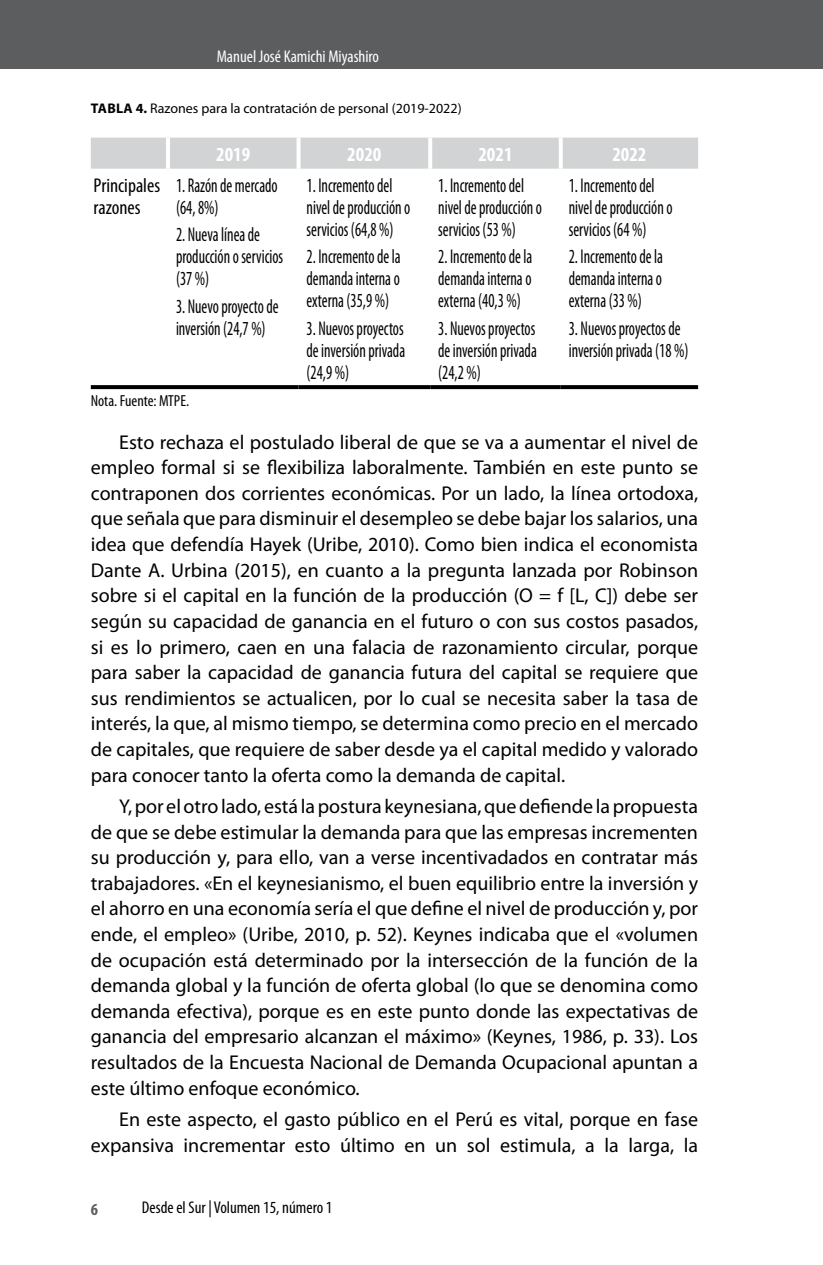
<style>
.page{position:relative;width:823px;height:1265px;background:#fff}
.page>*{position:absolute;margin:0;border:0;box-sizing:border-box;transform-origin:0 0}
.t1{font:20px/25.6px "Myriad Pro";color:#000;text-align:justify}
.t2{font:condensed 20px/22px "Myriad Pro";color:#000;scale:.8 1}
.t3{font:condensed 20px/22px "Myriad Pro";color:#000}
.t4{font:700 condensed 20px "Myriad Pro";color:#fff}
.t5{font:condensed 17px "Myriad Pro";color:#000}
.t6{font:condensed 17px "Myriad Pro";color:#fff}
.t7{font:700 condensed 17px "Myriad Pro";color:#5c5d5f}
.t8{font:condensed 16px "Myriad Pro";color:#000}
.t9{font:14px "Myriad Pro";color:#000}
.s1{font-weight:700}
</style>
<div class="page">
<div style="left:0;top:0;width:822px;height:68px;background:#5c5d5f"></div>
<hr style="left:822px;top:0;width:1px;height:68px;background:#5c5d5f">
<div style="left:91px;top:138px;width:606px;height:31px;background:#d1d3d4"></div>
<hr style="left:166px;top:138px;width:4px;height:31px;background:#fff">
<svg style="left:296px;top:138px;width:4px;height:31px"></svg>
<hr style="left:428px;top:138px;width:4px;height:31px;background:#fff">
<svg style="left:558px;top:138px;width:4px;height:31px"></svg>
<svg style="left:91px;top:385px;width:77px;height:4px"></svg>
<svg style="left:168px;top:385px;width:130px;height:4px"></svg>
<svg style="left:298px;top:385px;width:132px;height:4px"></svg>
<svg style="left:430px;top:385px;width:130px;height:4px"></svg>
<svg style="left:560px;top:385px;width:137px;height:4px"></svg>
<p class="t6" style="left:217px;top:46px;width:164px">Manuel José Kamichi Miyashiro</p>
<p class="t9" style="left:91px;top:99px;width:372px"><span class="s1">TABLA 4.</span> Razones para la contratación de personal (2019-2022)</p>
<p class="t4" style="left:216px;top:141px;width:36px">2019</p>
<p class="t4" style="left:347px;top:141px;width:36px">2020</p>
<p class="t4" style="left:478px;top:141px;width:36px">2021</p>
<p class="t4" style="left:612px;top:141px;width:36px">2022</p>
<p class="t3" style="left:94px;top:174px;width:68px">Principales razones</p>
<p class="t2" style="left:176px;top:174px;width:128px">1. Razón de mercado (64, 8%)</p>
<p class="t2" style="left:176px;top:223px;width:135px">2. Nueva línea de producción o servicios (37 %)</p>
<p class="t2" style="left:176px;top:295px;width:130px">3. Nuevo proyecto de inversión (24,7 %)</p>
<p class="t2" style="left:568px;top:174px;width:131px">1. Incremento del nivel de producción o servicios (64 %)</p>
<p class="t2" style="left:568px;top:245px;width:119px;text-align:justify">2. Incremento de la demanda interna o externa (33 %)</p>
<p class="t2" style="left:568px;top:317px;width:151px">3. Nuevos proyectos de inversión privada (18 %)</p>
<p class="t2" style="left:438px;top:174px;width:131px">1. Incremento del nivel de producción o servicios (53 %)</p>
<p class="t2" style="left:438px;top:245px;width:119px;text-align:justify">2. Incremento de la demanda interna o externa (40,3 %)</p>
<p class="t2" style="left:438px;top:317px;width:125px;text-align:justify">3. Nuevos proyectos de inversión privada (24,2 %)</p>
<p class="t2" style="left:306px;top:174px;width:131px">1. Incremento del nivel de producción o servicios (64,8 %)</p>
<p class="t2" style="left:306px;top:245px;width:119px;text-align:justify">2. Incremento de la demanda interna o externa (35,9 %)</p>
<p class="t2" style="left:306px;top:317px;width:125px;text-align:justify">3. Nuevos proyectos de inversión privada (24,9 %)</p>
<p class="t8" style="left:91px;top:391px;width:100px">Nota. Fuente: MTPE.</p>
<p class="t1" style="left:91px;top:429px;width:608px;text-indent:28px">Esto rechaza el postulado liberal de que se va a aumentar el nivel de empleo formal si se flexibiliza laboralmente. También en este punto se contraponen dos corrientes económicas. Por un lado, la línea ortodoxa, que señala que para disminuir el desempleo se debe bajar los salarios, una idea que defendía Hayek (Uribe, 2010). Como bien indica el economista Dante A. Urbina (2015), en cuanto a la pregunta lanzada por Robinson sobre si el capital en la función de la producción (O = f [L, C]) debe ser según su capacidad de ganancia en el futuro o con sus costos pasados, si es lo primero, caen en una falacia de razonamiento circular, porque para saber la capacidad de ganancia futura del capital se requiere que sus rendimientos se actualicen, por lo cual se necesita saber la tasa de interés, la que, al mismo tiempo, se determina como precio en el mercado de capitales, que requiere de saber desde ya el capital medido y valorado para conocer tanto la oferta como la demanda de capital.</p>
<p class="t1" style="left:91px;top:793px;width:608px;text-indent:28px">Y, por el otro lado, está la postura keynesiana, que defiende la propuesta de que se debe estimular la demanda para que las empresas incrementen su producción y, para ello, van a verse incentivadados en contratar más trabajadores. «En el keynesianismo, el buen equilibrio entre la inversión y el ahorro en una economía sería el que define el nivel de producción y, por ende, el empleo» (Uribe, 2010, p. 52). Keynes indicaba que el «volumen de ocupación está determinado por la intersección de la función de la demanda global y la función de oferta global (lo que se denomina como demanda efectiva), porque es en este punto donde las expectativas de ganancia del empresario alcanzan el máximo» (Keynes, 1986, p. 33). Los resultados de la Encuesta Nacional de Demanda Ocupacional apuntan a este último enfoque económico.</p>
<p class="t1" style="left:91px;top:1105px;width:608px;text-align:right">En este aspecto, el gasto público en el Perú es vital, porque en fase expansiva incrementar esto último en un sol estimula, a la larga, la</p>
<p class="t7" style="left:91px;top:1198px;width:9px">6</p>
<p class="t5" style="left:142px;top:1196px;width:192px">Desde el Sur | Volumen 15, número 1</p>
</div>
